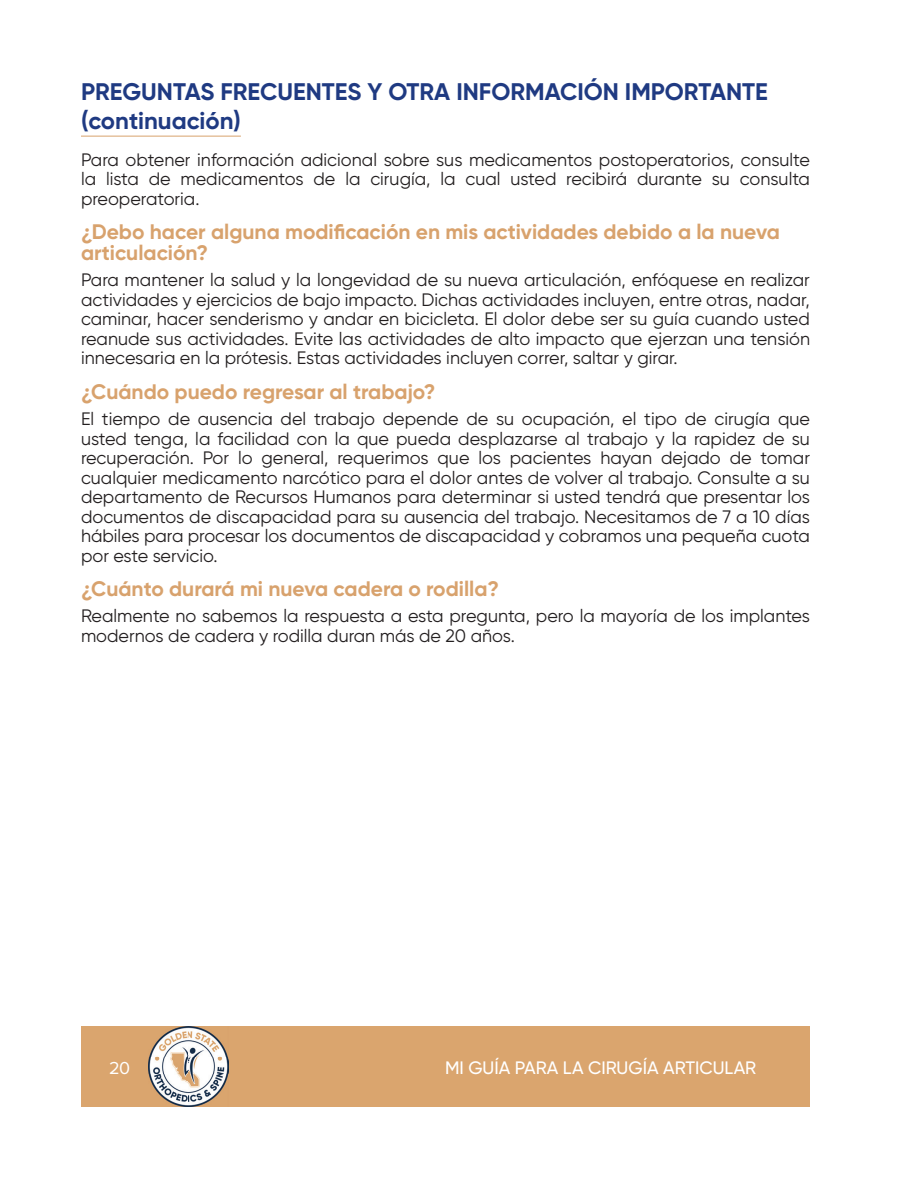
<style>
.page{position:relative;width:918px;height:1188px;background:#fff}
.page>*{position:absolute;margin:0;border:0;box-sizing:border-box;transform-origin:0 0}
.t1{font:700 24px/28.8px "Gilroy";color:#1f3a82}
.t2{font:700 21px/21px "Gilroy";color:#d8a26d}
.t3{font:18px/19.5px "Gilroy";color:#231f20;text-align:justify}
.t4{font:500 18px "Gilroy";color:#fff}
.t5{font:18px "Proxima Nova";color:#fff}
</style>
<div class="page">
<div style="left:81px;top:1026px;width:729px;height:81px;background:#daa56e"></div>
<img style="left:149px;top:1027px;width:79px;height:30px">
<img style="left:148px;top:1057px;width:81px;height:50px">
<hr style="left:81px;top:136px;width:160px;height:1px;background:#d8a26d">
<h1 class="t1" style="left:81px;top:77px;width:688px">PREGUNTAS FRECUENTES Y OTRA INFORMACIÓN IMPORTANTE (continuación)</h1>
<p class="t3" style="left:81px;top:150px;width:731px">Para obtener información adicional sobre sus medicamentos postoperatorios, consulte la lista de medicamentos de la cirugía, la cual usted recibirá durante su consulta preoperatoria.</p>
<p class="t2" style="left:81px;top:221px;width:700px">¿Debo hacer alguna modificación en mis actividades debido a la nueva articulación?</p>
<p class="t3" style="left:81px;top:270px;width:731px">Para mantener la salud y la longevidad de su nueva articulación, enfóquese en realizar actividades y ejercicios de bajo impacto. Dichas actividades incluyen, entre otras, nadar, caminar, hacer senderismo y andar en bicicleta. El dolor debe ser su guía cuando usted reanude sus actividades. Evite las actividades de alto impacto que ejerzan una tensión innecesaria en la prótesis. Estas actividades incluyen correr, saltar y girar.</p>
<p class="t2" style="left:81px;top:381px;width:356px">¿Cuándo puedo regresar al trabajo?</p>
<p class="t3" style="left:81px;top:409px;width:731px">El tiempo de ausencia del trabajo depende de su ocupación, el tipo de cirugía que usted tenga, la facilidad con la que pueda desplazarse al trabajo y la rapidez de su recuperación. Por lo general, requerimos que los pacientes hayan dejado de tomar cualquier medicamento narcótico para el dolor antes de volver al trabajo. Consulte a su departamento de Recursos Humanos para determinar si usted tendrá que presentar los documentos de discapacidad para su ausencia del trabajo. Necesitamos de 7 a 10 días hábiles para procesar los documentos de discapacidad y cobramos una pequeña cuota por este servicio.</p>
<p class="t2" style="left:81px;top:578px;width:420px">¿Cuánto durará mi nueva cadera o rodilla?</p>
<p class="t3" style="left:81px;top:606px;width:730px">Realmente no sabemos la respuesta a esta pregunta, pero la mayoría de los implantes modernos de cadera y rodilla duran más de 20 años.</p>
<p class="t5" style="left:109px;top:1059px;width:23px">20</p>
<p class="t4" style="left:445px;top:1056px;width:313px">MI GUÍA PARA LA CIRUGÍA ARTICULAR</p>
</div>
